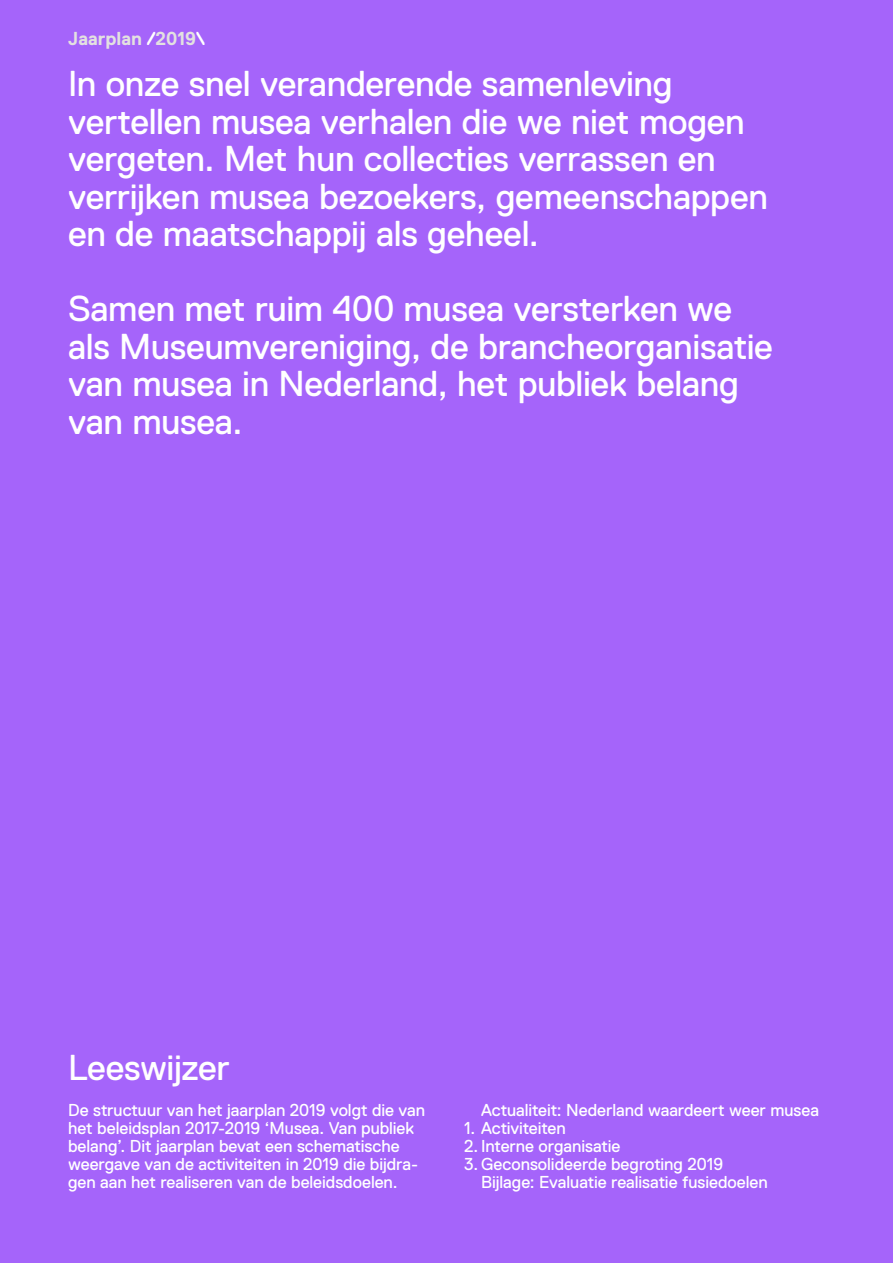
<style>
.page{position:relative;width:893px;height:1263px;background:#a564fa}
.page>*{position:absolute;margin:0;border:0;box-sizing:border-box;transform-origin:0 0}
.broodtekst{font:36px/37.5px "Replica Std";letter-spacing:-.01em;color:#fff}
.t1{font:700 18.75px "Replica Std";color:#e3e1e0}
.broodtekst-2{font:17.25px/18px "Replica Std";letter-spacing:-.005em;color:#fff}
.s1{color:#fff}
</style>
<div class="page">
<p class="t1" style="left:68px;top:28px;width:139px">Jaarplan <span class="s1">/</span>2019<span class="s1">\</span></p>
<p class="broodtekst" style="left:68px;top:65px;width:701px">In onze snel veranderende samenleving vertellen musea verhalen die we niet mogen vergeten. Met hun collecties verrassen en verrijken musea bezoekers, gemeenschappen en de maatschappij als geheel.</p>
<p class="broodtekst" style="left:68px;top:290px;width:706px">Samen met ruim 400 musea versterken we als Museumvereniging, de brancheorganisatie van musea in Nederland, het publiek belang van musea.</p>
<p class="broodtekst" style="left:68px;top:1049px;width:163px">Leeswijzer</p>
<p class="broodtekst-2" style="left:68px;top:1101px;width:359px">De structuur van het jaarplan 2019 volgt die van het beleidsplan 2017-2019 ‘Musea. Van publiek belang’. Dit jaarplan bevat een schematische weergave van de activiteiten in 2019 die bijdra&shy;gen aan het realiseren van de beleidsdoelen.</p>
<p class="broodtekst-2" style="left:481px;top:1101px;width:340px">Actualiteit: Nederland waardeert weer musea</p>
<p class="broodtekst-2" style="left:464px;top:1119px;width:103px">1. Activiteiten</p>
<p class="broodtekst-2" style="left:464px;top:1137px;width:158px">2. Interne organisatie</p>
<p class="broodtekst-2" style="left:481px;top:1155px;width:288px;text-indent:-17px">3. Geconsolideerde begroting 2019<br>Bijlage: Evaluatie realisatie fusiedoelen</p>
</div>
